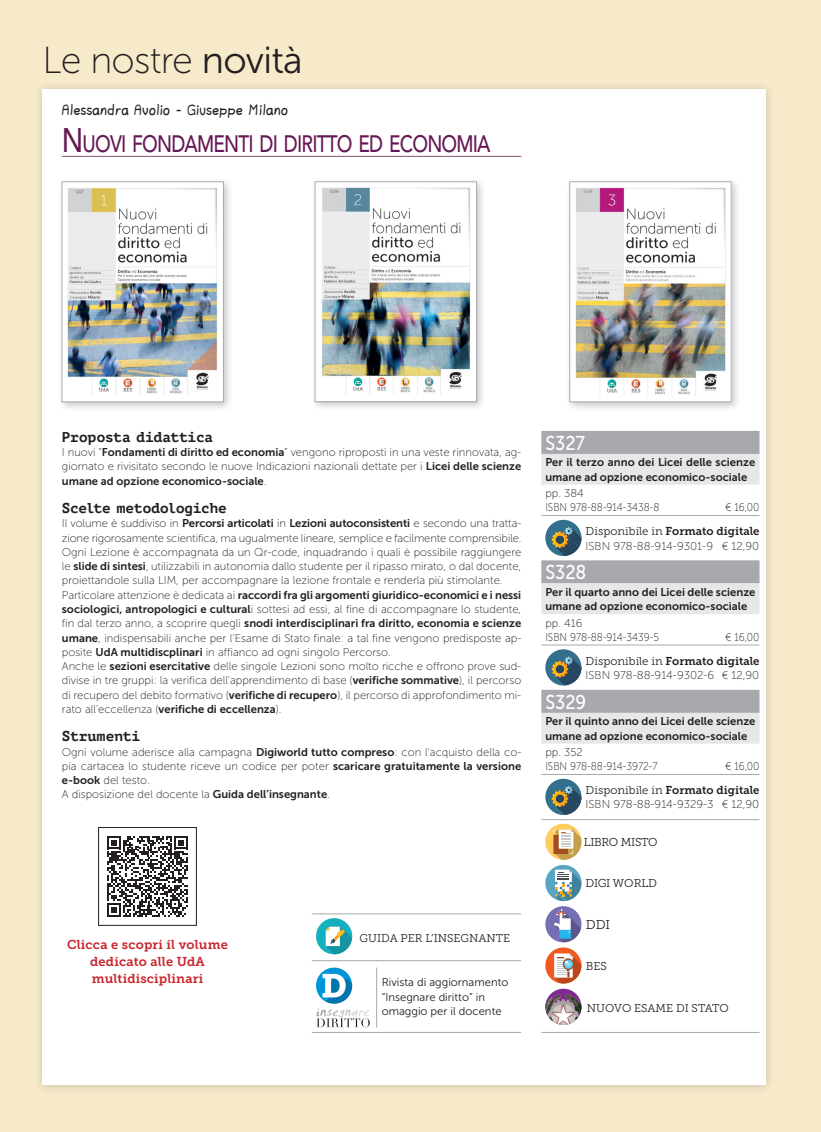
<style>
.page{position:relative;width:821px;height:1132px;background:#fff}
.page>*{position:absolute;margin:0;border:0;box-sizing:border-box;transform-origin:0 0}
.t1{font:37.5px "Museo Sans 100";letter-spacing:-.02em;color:#231f20}
.t2{font:500 23.7px "Avenir LT Std";letter-spacing:-.045em;color:#651854;scale:.8 1}
.t3{font:19.95px "Museo Sans 500";color:#fff;scale:.9 1}
.t4{font:700 14.25px "PT Mono";color:#231f20}
.t5{font:14.25px "Lavi";letter-spacing:.05em;color:#231f20;scale:.9 1}
.t6{font:12.9px/17.1px "Museo Slab 700";letter-spacing:.015em;color:#c8242b;text-align:center}
.t7{font:12.9px "Museo Slab 300";color:#231f20}
.t8{font:11.4px "Museo Slab 700";color:#231f20}
.t9{font:11.4px "Museo Sans 100";color:#231f20}
.t10{font:11.4px "Museo Slab 300";letter-spacing:-.03em;color:#231f20}
.t11{font:11.4px "Museo Slab 300";color:#231f20}
.t12{font:11.25px/14.2px "Museo Sans 100";color:#231f20}
.t13{font:11.25px/14.2px "Museo Sans 700";color:#231f20}
.t14{font:11.25px/14.2px "Museo Sans 300";color:#231f20}
.t15{font:11.25px "Museo Slab 300";color:#231f20}
.s1{font-family:"Museo Sans 300"}
.s2{font-size:33.75px}
.s3{font-family:"Museo Sans 700"}
.s4{font-family:"Museo Sans 100"}
.s5{font-family:"Museo Slab 300"}
</style>
<div class="page">
<div style="left:0;top:0;width:821px;height:1131px;background:#f6eacb"></div>
<div style="left:34px;top:80px;width:740px;height:1013px;background:#231f20;opacity:.2"></div>
<div style="left:43px;top:89px;width:722px;height:995px;background:#fff"></div>
<hr style="left:62px;top:156px;width:459px;height:1px;background:#855376">
<div style="left:541px;top:431px;width:218px;height:23px;background:#a8a9ad"></div>
<svg style="left:541px;top:454px;width:218px;height:289px"></svg>
<hr style="left:541px;top:1031px;width:218px;height:1px;background:#a8a9ad">
<hr style="left:541px;top:819px;width:218px;height:1px;background:#a8a9ad">
<hr style="left:541px;top:515px;width:218px;height:1px;background:#a8a9ad">
<hr style="left:541px;top:644px;width:218px;height:1px;background:#a8a9ad">
<hr style="left:541px;top:773px;width:218px;height:1px;background:#a8a9ad">
<svg style="left:545px;top:519px;width:36px;height:37px"></svg>
<svg style="left:552px;top:527px;width:29px;height:28px"></svg>
<div style="left:545px;top:649px;width:36px;height:36px;background:#346f8d;border-radius:50%"></div>
<svg style="left:552px;top:656px;width:29px;height:29px"></svg>
<svg style="left:545px;top:778px;width:36px;height:36px"></svg>
<svg style="left:552px;top:785px;width:29px;height:29px"></svg>
<div style="left:545px;top:823px;width:36px;height:36px;background:#fecc5b;border-radius:50%"></div>
<svg style="left:553px;top:829px;width:28px;height:30px"></svg>
<div style="left:545px;top:864px;width:36px;height:36px;background:#56a5c4;border-radius:50%"></div>
<svg style="left:555px;top:869px;width:26px;height:31px"></svg>
<svg style="left:545px;top:905px;width:36px;height:37px"></svg>
<svg style="left:554px;top:909px;width:27px;height:33px"></svg>
<div style="left:545px;top:947px;width:36px;height:36px;background:#f15921;border-radius:50%"></div>
<svg style="left:554px;top:953px;width:27px;height:30px"></svg>
<svg style="left:545px;top:988px;width:36px;height:36px"></svg>
<img style="left:545px;top:992px;width:36px;height:32px">
<div style="left:58px;top:177px;width:175px;height:235px;background:#231f20;opacity:.25"></div>
<img style="left:64px;top:184px;width:157px;height:216px">
<div style="left:62px;top:182px;width:161px;height:220px;border:1px solid #a8a9ad"></div>
<div style="left:311px;top:177px;width:175px;height:235px;background:#231f20;opacity:.25"></div>
<img style="left:317px;top:184px;width:157px;height:216px">
<div style="left:315px;top:182px;width:161px;height:220px;border:1px solid #a8a9ad"></div>
<div style="left:565px;top:177px;width:176px;height:235px;background:#231f20;opacity:.25"></div>
<img style="left:571px;top:184px;width:158px;height:216px">
<div style="left:569px;top:182px;width:162px;height:220px;border:1px solid #a8a9ad"></div>
<svg style="left:107px;top:836px;width:81px;height:81px"></svg>
<div style="left:98px;top:827px;width:99px;height:98px;border:1px solid #231f20"></div>
<hr style="left:312px;top:959px;width:209px;height:1px;background:#a8a9ad">
<hr style="left:312px;top:1031px;width:209px;height:1px;background:#a8a9ad">
<hr style="left:312px;top:913px;width:209px;height:1px;background:#a8a9ad">
<svg style="left:316px;top:917px;width:36px;height:36px"></svg>
<svg style="left:326px;top:926px;width:26px;height:27px"></svg>
<svg style="left:316px;top:967px;width:36px;height:36px"></svg>
<svg style="left:316px;top:973px;width:54px;height:53px"></svg>
<hr style="left:376px;top:967px;width:1px;height:60px;background:#a8a9ad">
<h1 class="t1" style="left:43px;top:40px;width:262px">Le nostre <span class="s1">novità</span></h1>
<p class="t5" style="left:62px;top:100px;width:252px">Alessandra Avolio - Giuseppe Milano</p>
<h2 class="t2" style="left:62px;top:130px;width:537px"><span class="s2">N</span>UOVI FONDAMENTI DI DIRITTO ED ECONOMIA</h2>
<p class="t4" style="left:62px;top:428px;width:153px">Proposta didattica</p>
<p class="t12" style="left:62px;top:445px;width:461px">I nuovi “<span class="s3">Fondamenti di diritto ed economia</span>” vengono riproposti in una veste rinnovata, ag&shy;giornato e rivisitato secondo le nuove Indicazioni nazionali dettate per i <span class="s3">Licei delle scienze</span></p>
<p class="t13" style="left:62px;top:473px;width:206px">umane ad opzione economico-sociale<span class="s4">.</span></p>
<p class="t4" style="left:62px;top:499px;width:166px">Scelte metodologiche</p>
<p class="t12" style="left:62px;top:516px;width:461px;text-align:justify">Il volume è suddiviso in <span class="s3">Percorsi articolati</span> in <span class="s3">Lezioni autoconsistenti</span> e secondo una tratta&shy;zione rigorosamente scientifica, ma ugualmente lineare, semplice e facilmente comprensibile.<br>Ogni Lezione è accompagnata da un Qr-code, inquadrando i quali è possibile raggiungere le <span class="s3">slide di sintesi</span>, utilizzabili in autonomia dallo studente per il ripasso mirato, o dal docente, proiettandole sulla LIM, per accompagnare la lezione frontale e renderla più stimolante.</p>
<p class="t13" style="left:62px;top:587px;width:461px"><span class="s4">Particolare attenzione è dedicata ai</span> raccordi fra gli argomenti giuridico-economici e i nessi</p>
<p class="t12" style="left:62px;top:602px;width:461px"><span class="s3">sociologici, antropologici e cultural</span>i sottesi ad essi, al fine di accompagnare lo studente,</p>
<p class="t13" style="left:62px;top:616px;width:461px"><span class="s4">fin dal terzo anno, a scoprire quegli</span> snodi interdisciplinari fra diritto, economia e scienze</p>
<p class="t12" style="left:62px;top:630px;width:461px"><span class="s3">umane</span>, indispensabili anche per l’Esame di Stato finale: a tal fine vengono predisposte ap&shy;posite <span class="s3">UdA multidiscplinari</span> in affianco ad ogni singolo Percorso.<br>Anche le <span class="s3">sezioni esercitative</span> delle singole Lezioni sono molto ricche e offrono prove sud&shy;divise in tre gruppi: la verifica dell’apprendimento di base (<span class="s3">verifiche sommative</span>), il percorso di recupero del debito formativo (<span class="s3">verifiche di recupero</span>), il percorso di approfondimento mi&shy;rato all’eccellenza (<span class="s3">verifiche di eccellenza</span>).</p>
<p class="t4" style="left:62px;top:727px;width:80px">Strumenti</p>
<p class="t12" style="left:62px;top:744px;width:461px">Ogni volume aderisce alla campagna <span class="s3">Digiworld tutto compreso</span>: con l’acquisto della co&shy;pia cartacea lo studente riceve un codice per poter <span class="s3">scaricare gratuitamente la versione e-book</span> del testo.<br>A disposizione del docente la <span class="s3">Guida dell’insegnante</span>.</p>
<p class="t6" style="left:67px;top:935px;width:162px">Clicca e scopri il volume dedicato alle UdA multidisciplinari</p>
<p class="t15" style="left:359px;top:931px;width:152px">GUIDA PER L’INSEGNANTE</p>
<p class="t14" style="left:382px;top:974px;width:128px">Rivista di aggiornamento “Insegnare diritto” in omaggio per il docente</p>
<h3 class="t3" style="left:545px;top:432px;width:46px">S327</h3>
<p class="t13" style="left:545px;top:455px;width:211px">Per il terzo anno dei Licei delle scienze umane ad opzione economico-sociale</p>
<p class="t12" style="left:545px;top:486px;width:116px">pp. 384<br>ISBN 978-88-914-3438-8</p>
<p class="t12" style="left:725px;top:500px;width:36px">€ 16,00</p>
<p class="t8" style="left:585px;top:524px;width:175px"><span class="s5">Disponibile in</span> Formato digitale</p>
<p class="t9" style="left:585px;top:539px;width:175px">ISBN 978-88-914-9301-9 € 12,90</p>
<h3 class="t3" style="left:545px;top:561px;width:47px">S328</h3>
<p class="t13" style="left:545px;top:584px;width:212px">Per il quarto anno dei Licei delle scienze umane ad opzione economico-sociale</p>
<p class="t12" style="left:545px;top:615px;width:115px">pp. 416<br>ISBN 978-88-914-3439-5</p>
<p class="t12" style="left:725px;top:630px;width:36px">€ 16,00</p>
<p class="t8" style="left:585px;top:654px;width:175px"><span class="s5">Disponibile in</span> Formato digitale</p>
<p class="t9" style="left:585px;top:668px;width:175px">ISBN 978-88-914-9302-6 € 12,90</p>
<h3 class="t3" style="left:545px;top:690px;width:47px">S329</h3>
<p class="t13" style="left:545px;top:714px;width:212px">Per il quinto anno dei Licei delle scienze umane ad opzione economico-sociale</p>
<p class="t12" style="left:545px;top:745px;width:114px">pp. 352<br>ISBN 978-88-914-3972-7</p>
<p class="t12" style="left:725px;top:759px;width:36px">€ 16,00</p>
<p class="t8" style="left:585px;top:783px;width:175px"><span class="s5">Disponibile in</span> Formato digitale</p>
<p class="t9" style="left:585px;top:798px;width:175px">ISBN 978-88-914-9329-3 € 12,90</p>
<p class="t10" style="left:584px;top:835px;width:75px">LIBRO MISTO</p>
<p class="t11" style="left:585px;top:876px;width:73px">DIGI WORLD</p>
<p class="t7" style="left:585px;top:917px;width:26px">DDI</p>
<p class="t10" style="left:585px;top:959px;width:23px">BES</p>
<p class="t15" style="left:587px;top:1001px;width:144px">NUOVO ESAME DI STATO</p>
</div>
